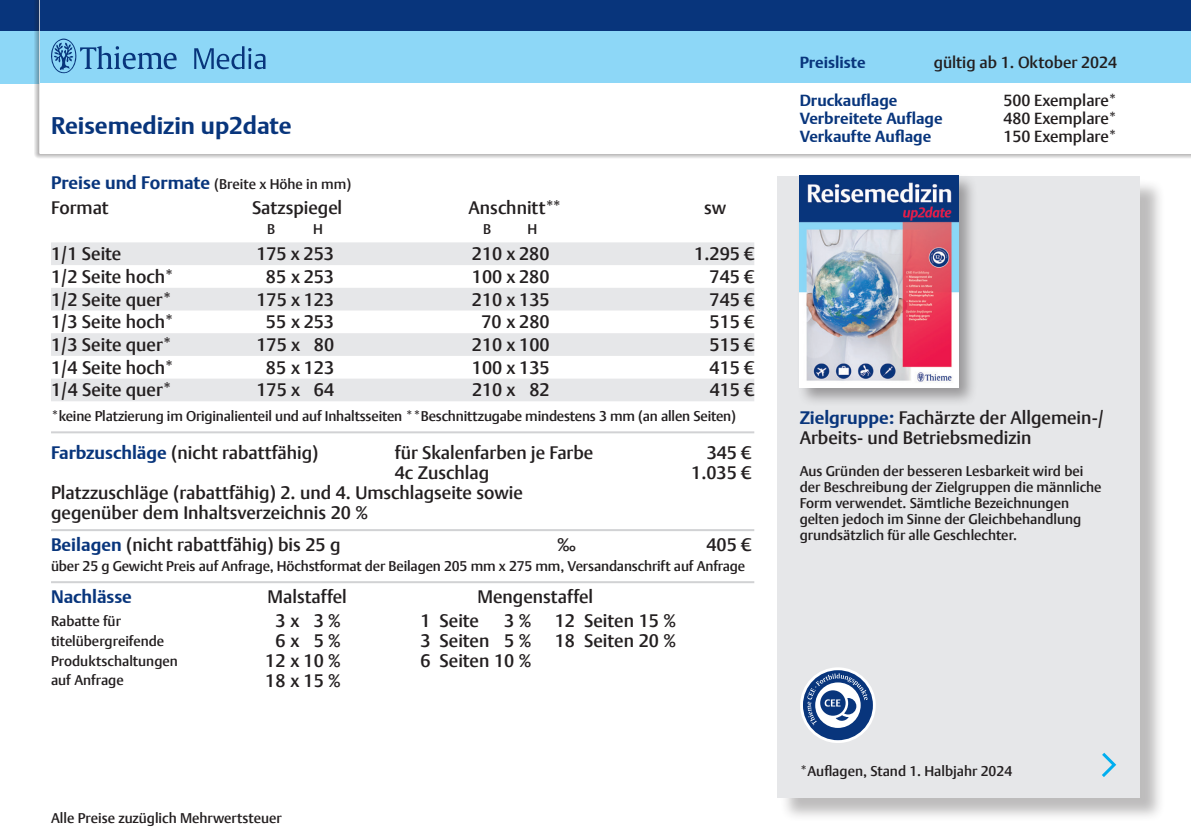
<style>
.page{position:relative;width:1191px;height:840px;background:#fff}
.page>*{position:absolute;margin:0;border:0;box-sizing:border-box;transform-origin:0 0}
.t1{font:700 24px "Thieme Argo 2011";color:#08357c}
.t2{font:500 18px/20px "Thieme Argo 2011";color:#231f20}
.t3{font:700 18px "Thieme Argo 2011";color:#08357c}
.t4{font:500 16px "Thieme Argo 2011";color:#231f20}
.t5{font:700 16px "Thieme Argo 2011";color:#08357c}
.t6{font:500 14px/16px "Thieme Argo 2011";color:#231f20}
.s1{font-weight:700;font-size:18px;color:#08357c}
.s2{font-weight:700;color:#08357c}
</style>
<div class="page">
<div style="left:0;top:0;width:1191px;height:31px;background:#08357c"></div>
<div style="left:0;top:31px;width:1191px;height:52px;background:#8dd7f7"></div>
<div style="left:34px;top:0;width:1157px;height:158px;background:#231f20;opacity:.75"></div>
<div style="left:40px;top:0;width:1151px;height:31px;background:#08357c"></div>
<div style="left:40px;top:31px;width:1151px;height:52px;background:#8dd7f7"></div>
<div style="left:40px;top:83px;width:1151px;height:71px;background:#fff"></div>
<svg style="left:194px;top:46px;width:71px;height:23px"></svg>
<svg style="left:51px;top:39px;width:126px;height:35px"></svg>
<div style="left:779px;top:179px;width:386px;height:643px;background:#231f20;opacity:.3"></div>
<div style="left:777px;top:176px;width:363px;height:621px;background:#e6e7e9"></div>
<svg style="left:1102px;top:752px;width:15px;height:25px"></svg>
<div style="left:796px;top:173px;width:182px;height:234px;background:#231f20;opacity:.4"></div>
<img style="left:799px;top:176px;width:159px;height:211px">
<svg style="left:51px;top:242px;width:703px;height:159px;fill:#e6e7e9"></svg>
<hr style="left:52px;top:431px;width:701px;height:2px;background:#d1d2d4">
<hr style="left:52px;top:529px;width:701px;height:2px;background:#d1d2d4">
<hr style="left:52px;top:581px;width:701px;height:2px;background:#d1d2d4">
<svg style="left:800px;top:667px;width:75px;height:75px"></svg>
<svg style="left:803px;top:669px;width:70px;height:70px"></svg>
<h1 class="t1" style="left:51px;top:110px;width:242px">Reisemedizin up2date</h1>
<p class="t6" style="left:51px;top:175px;width:302px"><span class="s1">Preise und Formate</span> (Breite x Höhe in mm)</p>
<p class="t2" style="left:51px;top:197px;width:59px">Format</p>
<p class="t2" style="left:252px;top:197px;width:92px">Satzspiegel</p>
<p class="t2" style="left:468px;top:197px;width:95px">Anschnitt**</p>
<p class="t2" style="left:704px;top:197px;width:24px">sw</p>
<p class="t6" style="left:267px;top:221px;width:10px">B</p>
<p class="t6" style="left:313px;top:221px;width:11px">H</p>
<p class="t6" style="left:483px;top:221px;width:10px">B</p>
<p class="t6" style="left:527px;top:221px;width:11px">H</p>
<p class="t2" style="left:51px;top:243px;width:72px">1/1 Seite</p>
<p class="t2" style="left:256px;top:243px;width:79px">175 x 253</p>
<p class="t2" style="left:472px;top:243px;width:79px">210 x 280</p>
<p class="t2" style="left:694px;top:243px;width:61px">1.295 €</p>
<p class="t2" style="left:51px;top:266px;width:125px">1/2 Seite hoch*</p>
<p class="t2" style="left:266px;top:266px;width:70px">85 x 253</p>
<p class="t2" style="left:472px;top:266px;width:79px">100 x 280</p>
<p class="t2" style="left:709px;top:266px;width:46px">745 €</p>
<p class="t2" style="left:51px;top:288px;width:123px">1/2 Seite quer*</p>
<p class="t2" style="left:256px;top:288px;width:79px">175 x 123</p>
<p class="t2" style="left:472px;top:288px;width:79px">210 x 135</p>
<p class="t2" style="left:709px;top:288px;width:46px">745 €</p>
<p class="t2" style="left:51px;top:311px;width:125px">1/3 Seite hoch*</p>
<p class="t2" style="left:266px;top:311px;width:70px">55 x 253</p>
<p class="t2" style="left:481px;top:311px;width:70px">70 x 280</p>
<p class="t2" style="left:709px;top:311px;width:46px">515 €</p>
<p class="t2" style="left:51px;top:334px;width:123px">1/3 Seite quer*</p>
<p class="t2" style="left:256px;top:334px;width:79px">175 x 80</p>
<p class="t2" style="left:472px;top:334px;width:79px">210 x 100</p>
<p class="t2" style="left:709px;top:334px;width:46px">515 €</p>
<p class="t2" style="left:51px;top:357px;width:125px">1/4 Seite hoch*</p>
<p class="t2" style="left:266px;top:357px;width:70px">85 x 123</p>
<p class="t2" style="left:472px;top:357px;width:79px">100 x 135</p>
<p class="t2" style="left:709px;top:357px;width:46px">415 €</p>
<p class="t2" style="left:51px;top:379px;width:123px">1/4 Seite quer*</p>
<p class="t2" style="left:256px;top:379px;width:79px">175 x 64</p>
<p class="t2" style="left:472px;top:379px;width:79px">210 x 82</p>
<p class="t2" style="left:709px;top:379px;width:46px">415 €</p>
<p class="t6" style="left:51px;top:408px;width:686px">*keine Platzierung im Originalienteil und auf Inhaltsseiten **Beschnittzugabe mindestens 3 mm (an allen Seiten)</p>
<p class="t2" style="left:51px;top:442px;width:269px"><span class="s2">Farbzuschläge</span> (nicht rabattfähig)</p>
<p class="t2" style="left:395px;top:442px;width:200px">für Skalenfarben je Farbe</p>
<p class="t2" style="left:706px;top:442px;width:46px">345 €</p>
<p class="t2" style="left:395px;top:462px;width:96px">4c Zuschlag</p>
<p class="t2" style="left:691px;top:462px;width:62px">1.035 €</p>
<p class="t2" style="left:51px;top:482px;width:473px">Platzzuschläge (rabattfähig) 2. und 4. Umschlagseite sowie gegenüber dem Inhaltsverzeichnis 20 %</p>
<p class="t2" style="left:51px;top:534px;width:291px"><span class="s2">Beilagen</span> (nicht rabattfähig) bis 25 g</p>
<p class="t2" style="left:557px;top:534px;width:21px">‰</p>
<p class="t2" style="left:706px;top:534px;width:46px">405 €</p>
<p class="t6" style="left:51px;top:557px;width:695px">über 25 g Gewicht Preis auf Anfrage, Höchstformat der Beilagen 205 mm x 275 mm, Versandanschrift auf Anfrage</p>
<p class="t3" style="left:51px;top:584px;width:82px">Nachlässe</p>
<p class="t2" style="left:267px;top:586px;width:81px">Malstaffel</p>
<p class="t2" style="left:477px;top:586px;width:117px">Mengenstaffel</p>
<p class="t6" style="left:51px;top:612px;width:71px">Rabatte für</p>
<p class="t2" style="left:275px;top:610px;width:67px">3x 3 %</p>
<p class="t2" style="left:420px;top:610px;width:60px">1 Seite</p>
<p class="t2" style="left:504px;top:610px;width:29px">3 %</p>
<p class="t2" style="left:555px;top:610px;width:123px">12 Seiten 15 %</p>
<p class="t6" style="left:51px;top:632px;width:115px">titelübergreifende</p>
<p class="t2" style="left:275px;top:630px;width:67px">6x 5 %</p>
<p class="t2" style="left:420px;top:630px;width:113px">3 Seiten 5 %</p>
<p class="t2" style="left:555px;top:630px;width:123px">18 Seiten 20 %</p>
<p class="t6" style="left:51px;top:652px;width:128px">Produktschaltungen</p>
<p class="t2" style="left:265px;top:650px;width:77px">12 x 10 %</p>
<p class="t2" style="left:420px;top:650px;width:113px">6 Seiten 10 %</p>
<p class="t6" style="left:51px;top:671px;width:74px">auf Anfrage</p>
<p class="t2" style="left:265px;top:669px;width:77px">18 x 15 %</p>
<p class="t6" style="left:51px;top:809px;width:232px">Alle Preise zuzüglich Mehrwertsteuer</p>
<p class="t5" style="left:799px;top:52px;width:67px">Preisliste</p>
<p class="t4" style="left:933px;top:52px;width:185px">gültig ab 1. Oktober 2024</p>
<p class="t5" style="left:799px;top:90px;width:99px">Druckauflage</p>
<p class="t4" style="left:1003px;top:90px;width:115px">500 Exemplare*</p>
<p class="t5" style="left:799px;top:108px;width:144px">Verbreitete Auflage</p>
<p class="t4" style="left:1003px;top:108px;width:115px">480 Exemplare*</p>
<p class="t5" style="left:799px;top:126px;width:133px">Verkaufte Auflage</p>
<p class="t4" style="left:1003px;top:126px;width:115px">150 Exemplare*</p>
<p class="t2" style="left:799px;top:407px;width:306px"><span class="s2">Zielgruppe:</span> Fachärzte der Allgemein-/<br>Arbeits- und Betriebsmedizin</p>
<p class="t6" style="left:799px;top:462px;width:303px">Aus Gründen der besseren Lesbarkeit wird bei der Beschreibung der Zielgruppen die männliche Form verwendet. Sämtliche Bezeichnungen gelten jedoch im Sinne der Gleichbehandlung grundsätzlich für alle Geschlechter.</p>
<p class="t6" style="left:799px;top:762px;width:214px">*Auflagen, Stand 1. Halbjahr 2024</p>
</div>
